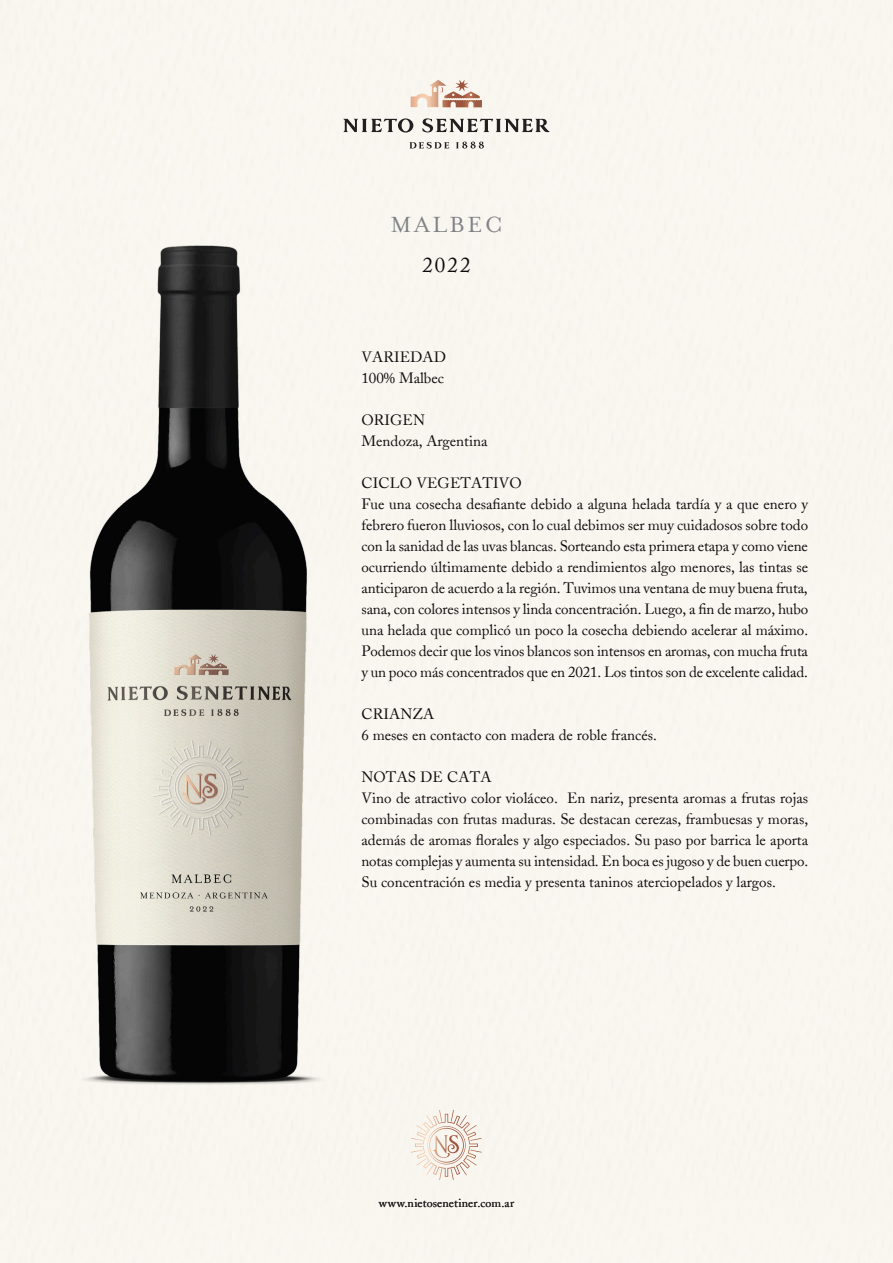
<style>
.page{position:relative;width:893px;height:1263px;background:#fff}
.page>*{position:absolute;margin:0;border:0;box-sizing:border-box;transform-origin:0 0}
.t1{font:25.5px "Mrs Eaves Roman";letter-spacing:.1em;color:#808285}
.t2{font:21px "Adobe Caslon";color:#110a0c}
.t3{font:15px/21px "Adobe Caslon";color:#110a0c;text-align:justify}
.t4{font:12px "Adobe Caslon";letter-spacing:.015em;color:#231f20}
</style>
<div class="page">
<svg style="left:415px;top:1110px;width:63px;height:67px"></svg>
<svg style="left:411px;top:80px;width:71px;height:27px"></svg>
<svg style="left:343px;top:118px;width:207px;height:31px"></svg>
<img style="left:52px;top:229px;width:292px;height:877px">
<p class="t1" style="left:390px;top:213px;width:113px">MALBEC</p>
<p class="t2" style="left:422px;top:252px;width:50px">2022</p>
<p class="t3" style="left:361px;top:347px;width:86px">VARIEDAD</p>
<p class="t3" style="left:361px;top:368px;width:84px">100% Malbec</p>
<p class="t3" style="left:361px;top:410px;width:65px">ORIGEN</p>
<p class="t3" style="left:361px;top:431px;width:127px">Mendoza, Argentina</p>
<p class="t3" style="left:361px;top:473px;width:162px">CICLO VEGETATIVO</p>
<p class="t3" style="left:361px;top:494px;width:448px">Fue una cosecha desafiante debido a alguna helada tardía y a que enero y febrero fueron lluviosos, con lo cual debimos ser muy cuidadosos sobre todo con la sanidad de las uvas blancas. Sorteando esta primera etapa y como viene ocurriendo últimamente debido a rendimientos algo menores, las tintas se anticiparon de acuerdo a la región. Tuvimos una ventana de muy buena fruta, sana, con colores intensos y linda concentración. Luego, a fin de marzo, hubo una helada que complicó un poco la cosecha debiendo acelerar al máximo.<br>Podemos decir que los vinos blancos son intensos en aromas, con mucha fruta y un poco más concentrados que en 2021. Los tintos son de excelente calidad.</p>
<p class="t3" style="left:361px;top:704px;width:74px">CRIANZA</p>
<p class="t3" style="left:361px;top:725px;width:297px">6 meses en contacto con madera de roble francés.</p>
<p class="t3" style="left:361px;top:767px;width:132px">NOTAS DE CATA</p>
<p class="t3" style="left:361px;top:788px;width:448px">Vino de atractivo color violáceo. En nariz, presenta aromas a frutas rojas combinadas con frutas maduras. Se destacan cerezas, frambuesas y moras, además de aromas florales y algo especiados. Su paso por barrica le aporta notas complejas y aumenta su intensidad. En boca es jugoso y de buen cuerpo.<br>Su concentración es media y presenta taninos aterciopelados y largos.</p>
<p class="t4" style="left:379px;top:1195px;width:137px">www.nietosenetiner.com.ar</p>
</div>
